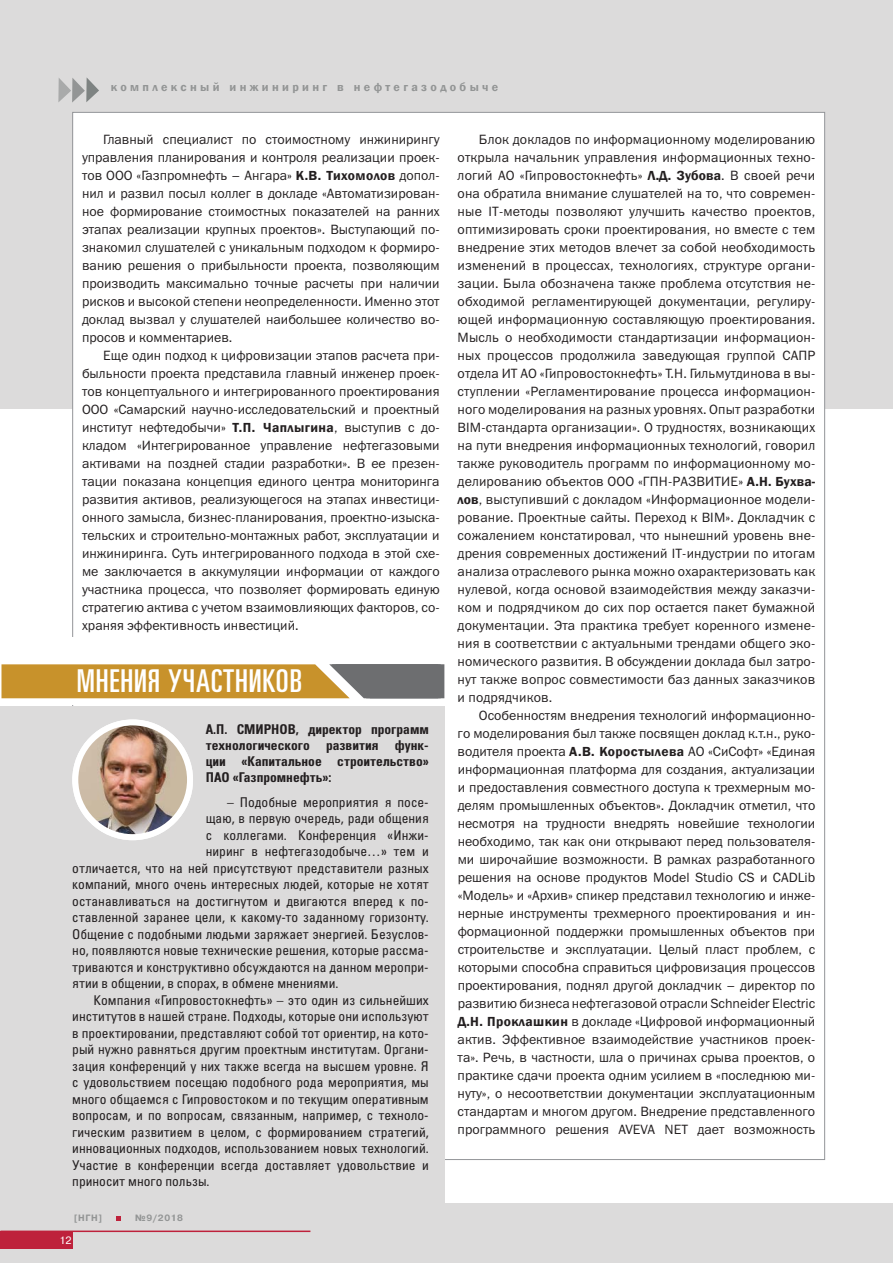
<style>
.page{position:relative;width:893px;height:1263px;background:#fff}
.page>*{position:absolute;margin:0;border:0;box-sizing:border-box;transform-origin:0 0}
.t1{font:ultra-condensed 31.5px "Partner";letter-spacing:.03em;color:#fff}
.t2{font:13.5px/18px "Franklin Gothic Book C";color:#231f20;text-align:justify}
.t3{font:13.5px "Partner Condensed";color:#231f20}
.t4{font:700 13.5px/15.8px "Partner Condensed";color:#231f20;text-align:justify}
.t5{font:600 12px "Franklin Gothic";letter-spacing:.28em;color:#939595}
.t6{font:10.5px "Pragmatica";color:#fff}
.t7{font:700 9px "Pragmatica";letter-spacing:.075em;color:#939595}
.s1{font-family:"Franklin Gothic";font-weight:600}
</style>
<div class="page">
<div style="left:0;top:1203px;width:893px;height:60px;background:#dcdbdb"></div>
<div style="left:0;top:1231px;width:72px;height:17px;background:#be213b"></div>
<svg style="left:117px;top:1216px;width:4px;height:5px"></svg>
<hr style="left:0;top:1231px;width:310px;height:1px;background:#be213b">
<div style="left:0;top:0;width:893px;height:408px;background:#dcdbdb"></div>
<svg style="left:58px;top:77px;width:41px;height:26px"></svg>
<div style="left:73px;top:112px;width:752px;height:1048px;background:#fff"></div>
<div style="left:0;top:706px;width:444px;height:497px;background:#dcdbdb"></div>
<svg style="left:2px;top:664px;width:442px;height:34px"></svg>
<img style="left:75px;top:722px;width:115px;height:115px;border-radius:50%">
<div style="left:72px;top:719px;width:121px;height:121px;border:6px solid #fff;border-radius:50%"></div>
<p class="t5" style="left:111px;top:80px;width:389px">комплексный инжиниринг в нефтегазодобыче</p>
<p class="t2" style="left:82px;top:131px;width:359px;text-indent:21px">Главный специалист по стоимостному инжинирингу управления планирования и контроля реализации проек&shy;тов ООО «Газпромнефть – Ангара» <span class="s1">К.В. Тихомолов</span> допол&shy;нил и развил посыл коллег в докладе «Автоматизирован&shy;ное формирование стоимостных показателей на ранних этапах реализации крупных проектов». Выступающий по&shy;знакомил слушателей с уникальным подходом к формиро&shy;ванию решения о прибыльности проекта, позволяющим производить максимально точные расчеты при наличии рисков и высокой степени неопределенности. Именно этот доклад вызвал у слушателей наибольшее количество во&shy;просов и комментариев.</p>
<p class="t2" style="left:82px;top:347px;width:359px;text-indent:21px">Еще один подход к цифровизации этапов расчета при&shy;быльности проекта представила главный инженер проек&shy;тов концептуального и интегрированного проектирования ООО «Самарский научно-исследовательский и проектный институт нефтедобычи» <span class="s1">Т.П. Чаплыгина</span>, выступив с до&shy;кладом «Интегрированное управление нефтегазовыми активами на поздней стадии разработки». В ее презен&shy;тации показана концепция единого центра мониторинга развития активов, реализующегося на этапах инвестици&shy;онного замысла, бизнес-планирования, проектно-изыска&shy;тельских и строительно-монтажных работ, эксплуатации и инжиниринга. Суть интегрированного подхода в этой схе&shy;ме заключается в аккумуляции информации от каждого участника процесса, что позволяет формировать единую стратегию актива с учетом взаимовлияющих факторов, со&shy;храняя эффективность инвестиций.</p>
<h1 class="t1" style="left:77px;top:669px;width:227px">МНЕНИЯ УЧАСТНИКОВ</h1>
<p class="t4" style="left:206px;top:723px;width:224px">А.П. СМИРНОВ, директор программ технологического развития функ&shy;ции «Капитальное строительство» ПАО «Газпромнефть»:</p>
<p class="t3" style="left:227px;top:797px;width:203px">– Подобные мероприятия я посе-</p>
<p class="t3" style="left:206px;top:813px;width:224px">щаю, в первую очередь, ради общения</p>
<p class="t3" style="left:206px;top:830px;width:224px">с коллегами. Конференция «Инжи-</p>
<p class="t3" style="left:206px;top:846px;width:224px">ниринг в нефтегазодобыче…» тем и</p>
<p class="t3" style="left:72px;top:863px;width:358px">отличается, что на ней присутствуют представители разных</p>
<p class="t3" style="left:72px;top:879px;width:358px">компаний, много очень интересных людей, которые не хотят</p>
<p class="t3" style="left:72px;top:896px;width:358px">останавливаться на достигнутом и двигаются вперед к по-</p>
<p class="t3" style="left:72px;top:912px;width:358px">ставленной заранее цели, к какому-то заданному горизонту.</p>
<p class="t3" style="left:72px;top:929px;width:358px">Общение с подобными людьми заряжает энергией. Безуслов-</p>
<p class="t3" style="left:72px;top:945px;width:358px">но, появляются новые технические решения, которые рассма-</p>
<p class="t3" style="left:72px;top:962px;width:358px">триваются и конструктивно обсуждаются на данном меропри-</p>
<p class="t3" style="left:72px;top:978px;width:268px">ятии в общении, в спорах, в обмене мнениями.</p>
<p class="t3" style="left:94px;top:995px;width:337px">Компания «Гипровостокнефть» – это один из сильнейших</p>
<p class="t3" style="left:72px;top:1011px;width:358px">институтов в нашей стране. Подходы, которые они используют</p>
<p class="t3" style="left:72px;top:1028px;width:358px">в проектировании, представляют собой тот ориентир, на кото-</p>
<p class="t3" style="left:72px;top:1044px;width:358px">рый нужно равняться другим проектным институтам. Органи-</p>
<p class="t3" style="left:72px;top:1061px;width:358px">зация конференций у них также всегда на высшем уровне. Я</p>
<p class="t3" style="left:72px;top:1077px;width:358px">с удовольствием посещаю подобного рода мероприятия, мы</p>
<p class="t3" style="left:72px;top:1094px;width:358px">много общаемся с Гипровостоком и по текущим оперативным</p>
<p class="t3" style="left:72px;top:1110px;width:358px">вопросам, и по вопросам, связанным, например, с техноло-</p>
<p class="t3" style="left:72px;top:1127px;width:358px">гическим развитием в целом, с формированием стратегий,</p>
<p class="t3" style="left:72px;top:1143px;width:358px">инновационных подходов, использованием новых технологий.</p>
<p class="t3" style="left:72px;top:1160px;width:358px">Участие в конференции всегда доставляет удовольствие и</p>
<p class="t3" style="left:72px;top:1176px;width:139px">приносит много пользы.</p>
<p class="t7" style="left:74px;top:1214px;width:30px">[Õ√Õ]</p>
<p class="t7" style="left:135px;top:1214px;width:49px">π9/2018</p>
<p class="t6" style="left:59px;top:1236px;width:14px">12</p>
<p class="t2" style="left:458px;top:131px;width:359px;text-indent:21px">Блок докладов по информационному моделированию открыла начальник управления информационных техно&shy;логий АО «Гипровостокнефть» <span class="s1">Л.Д. Зубова</span>. В своей речи она обратила внимание слушателей на то, что современ&shy;ные IT-методы позволяют улучшить качество проектов, оптимизировать сроки проектирования, но вместе с тем внедрение этих методов влечет за собой необходимость изменений в процессах, технологиях, структуре органи&shy;зации. Была обозначена также проблема отсутствия не&shy;обходимой регламентирующей документации, регулиру&shy;ющей информационную составляющую проектирования.<br>Мысль о необходимости стандартизации информацион&shy;ных процессов продолжила заведующая группой САПР отдела ИТ АО «Гипровостокнефть» Т.Н. Гильмутдинова в вы&shy;ступлении «Регламентирование процесса информацион&shy;ного моделирования на разных уровнях. Опыт разработки BIM-стандарта организации». О трудностях, возникающих на пути внедрения информационных технологий, говорил также руководитель программ по информационному мо&shy;делированию объектов ООО «ГПН-РАЗВИТИЕ» <span class="s1">А.Н. Бухва&shy;лов</span>, выступивший с докладом «Информационное модели&shy;рование. Проектные сайты. Переход к BIM». Докладчик с сожалением констатировал, что нынешний уровень вне&shy;дрения современных достижений IT-индустрии по итогам анализа отраслевого рынка можно охарактеризовать как нулевой, когда основой взаимодействия между заказчи&shy;ком и подрядчиком до сих пор остается пакет бумажной документации. Эта практика требует коренного измене&shy;ния в соответствии с актуальными трендами общего эко&shy;номического развития. В обсуждении доклада был затро&shy;нут также вопрос совместимости баз данных заказчиков и подрядчиков.</p>
<p class="t2" style="left:458px;top:707px;width:359px;text-indent:21px">Особенностям внедрения технологий информационно&shy;го моделирования был также посвящен доклад к.т.н., руко&shy;водителя проекта <span class="s1">А.В. Коростылева</span> АО «СиСофт» «Единая информационная платформа для создания, актуализации и предоставления совместного доступа к трехмерным мо&shy;делям промышленных объектов». Докладчик отметил, что несмотря на трудности внедрять новейшие технологии необходимо, так как они открывают перед пользователя&shy;ми широчайшие возможности. В рамках разработанного решения на основе продуктов Model Studio CS и CADLib «Модель» и «Архив» спикер представил технологию и инже&shy;нерные инструменты трехмерного проектирования и ин&shy;формационной поддержки промышленных объектов при строительстве и эксплуатации. Целый пласт проблем, с которыми способна справиться цифровизация процессов проектирования, поднял другой докладчик – директор по развитию бизнеса нефтегазовой отрасли Schneider Electric <span class="s1">Д.Н. Проклашкин</span> в докладе «Цифровой информационный актив. Эффективное взаимодействие участников проек&shy;та». Речь, в частности, шла о причинах срыва проектов, о практике сдачи проекта одним усилием в «последнюю ми&shy;нуту», о несоответствии документации эксплуатационным стандартам и многом другом. Внедрение представленного программного решения AVEVA NET дает возможность</p>
</div>
